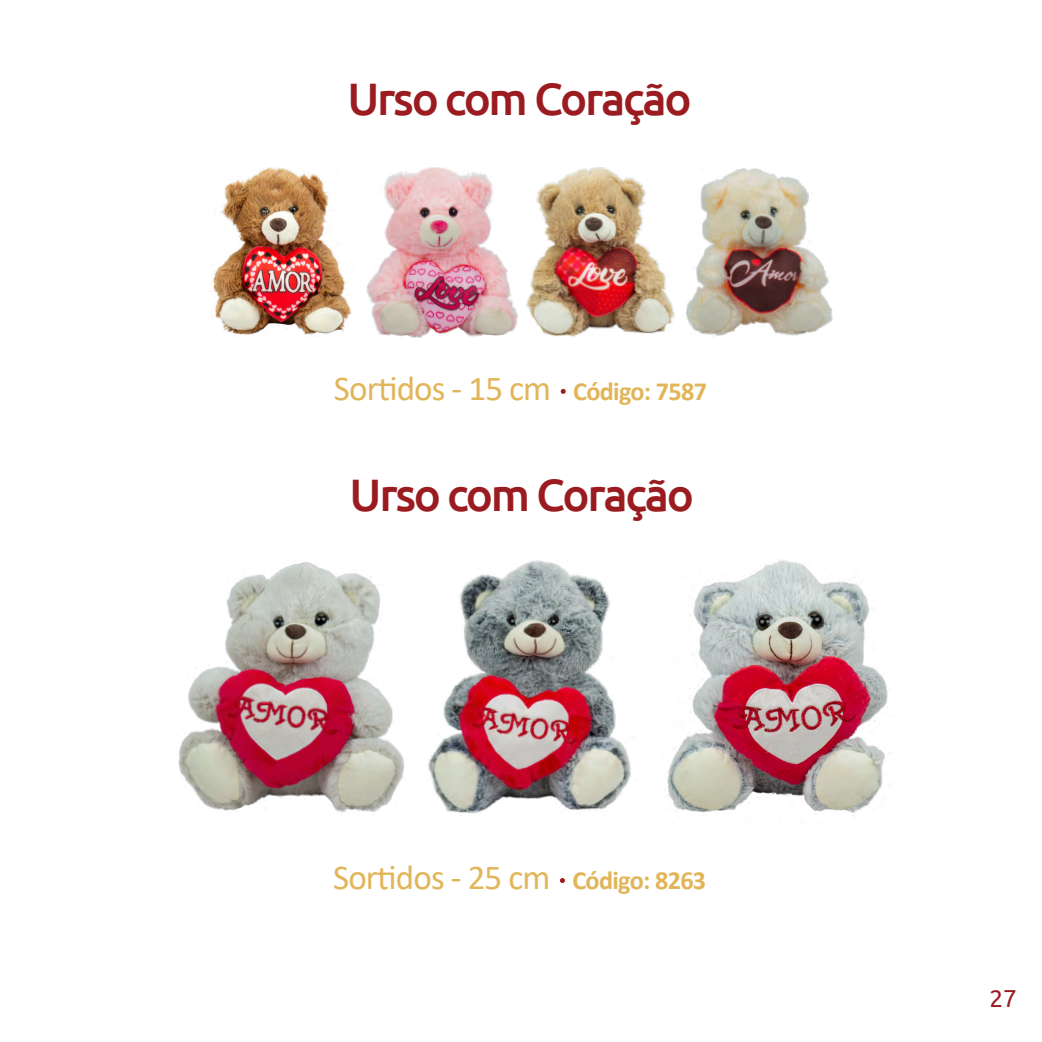
<style>
.page{position:relative;width:1042px;height:1042px;background:#fff}
.page>*{position:absolute;margin:0;border:0;box-sizing:border-box;transform-origin:0 0}
.t1{font:500 45.5px "Ubuntu";letter-spacing:-.05em;color:#9b1c20}
.t2{font:35px "Calibri";letter-spacing:-.025em;color:#e1b558}
.t3{font:24.5px "Ubuntu";color:#9b1c20}
.s1{font-weight:700;font-size:26.25px}
</style>
<div class="page">
<img style="left:366px;top:167px;width:151px;height:170px">
<img style="left:213px;top:167px;width:139px;height:169px">
<img style="left:526px;top:167px;width:149px;height:170px">
<img style="left:686px;top:168px;width:147px;height:168px">
<img style="left:428px;top:560px;width:203px;height:256px">
<img style="left:178px;top:562px;width:226px;height:251px">
<svg style="left:561px;top:389px;width:5px;height:5px"></svg>
<svg style="left:560px;top:878px;width:5px;height:5px"></svg>
<img style="left:667px;top:559px;width:221px;height:257px">
<h1 class="t1" style="left:347px;top:70px;width:346px">Urso com Coração</h1>
<p class="t2" style="left:334px;top:364px;width:374px">Sortidos - 15 cm <span class="s1">Código: 7587</span></p>
<h1 class="t1" style="left:350px;top:466px;width:346px">Urso com Coração</h1>
<p class="t2" style="left:333px;top:853px;width:374px">Sortidos - 25 cm <span class="s1">Código: 8263</span></p>
<p class="t3" style="left:989px;top:984px;width:29px">27</p>
</div>
